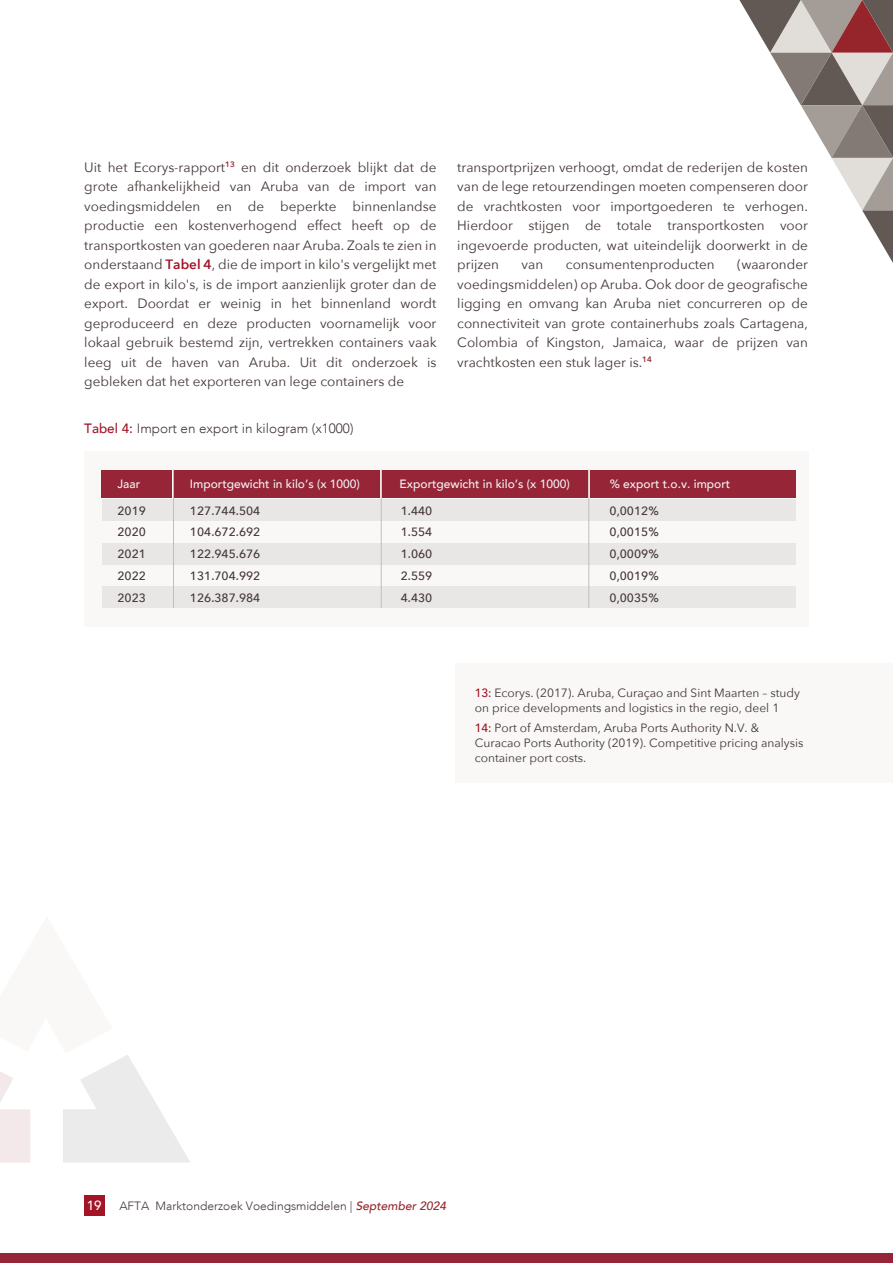
<style>
.page{position:relative;width:893px;height:1263px;background:#fff}
.page>*{position:absolute;margin:0;border:0;box-sizing:border-box;transform-origin:0 0}
.t1{font:13.5px/19.5px "Avenir Next";color:#433635;text-align:justify}
.t2{font:300 13.5px "Avenir LT";color:#433635}
.t3{font:500 13.35px "Avenir";color:#fff}
.t4{font:12px/15px "Avenir Next";color:#433635}
.t5{font:500 12px/21.8px "Avenir Next";color:#433635;text-align:justify}
.t6{font:500 12px "Avenir";color:#f2f3f4}
.t7{font:300 12px "Avenir LT";color:#433635}
.s1{font-weight:600;color:#a31526}
.s2{font-family:"Avenir";font-weight:500;color:#a31526}
.s3{font-family:"Avenir";font-weight:500;font-style:italic;color:#96242b}
</style>
<div class="page">
<div style="left:84px;top:1195px;width:21px;height:21px;background:#a31526"></div>
<svg style="left:739px;top:0;width:154px;height:263px"></svg>
<svg style="left:0;top:1055px;width:190px;height:107px"></svg>
<div style="left:84px;top:451px;width:725px;height:176px;background:#f9f8f7"></div>
<div style="left:102px;top:470px;width:70px;height:27px;background:#962537"></div>
<div style="left:175px;top:470px;width:205px;height:27px;background:#962537"></div>
<div style="left:102px;top:499px;width:693px;height:22px;background:#e8e7e6"></div>
<div style="left:102px;top:543px;width:693px;height:22px;background:#e8e7e6"></div>
<div style="left:102px;top:586px;width:693px;height:22px;background:#e8e7e6"></div>
<hr style="left:173px;top:470px;width:1px;height:138px;background:#c4beb4">
<div style="left:382px;top:470px;width:205px;height:27px;background:#962537"></div>
<hr style="left:381px;top:470px;width:1px;height:138px;background:#c4beb4">
<div style="left:590px;top:470px;width:205px;height:27px;background:#962537"></div>
<hr style="left:588px;top:470px;width:1px;height:138px;background:#c4beb4">
<div style="left:455px;top:663px;width:438px;height:120px;background:#f9f8f7"></div>
<div style="left:0;top:1253px;width:893px;height:10px;background:#962537"></div>
<p class="t1" style="left:84px;top:157px;width:354px">Uit het Ecorys-rapport<sup>13</sup> en dit onderzoek blijkt dat de grote afhankelijkheid van Aruba van de import van voedingsmiddelen en de beperkte binnenlandse productie een kostenverhogend effect heeft op de transportkosten van goederen naar Aruba. Zoals te zien in onderstaand <span class="s1">Tabel 4</span>, die de import in kilo's vergelijkt met de export in kilo's, is de import aanzienlijk groter dan de export. Doordat er weinig in het binnenland wordt geproduceerd en deze producten voornamelijk voor lokaal gebruik bestemd zijn, vertrekken containers vaak leeg uit de haven van Aruba. Uit dit onderzoek is gebleken dat het exporteren van lege containers de</p>
<p class="t1" style="left:457px;top:157px;width:352px">transportprijzen verhoogt, omdat de rederijen de kosten van de lege retourzendingen moeten compenseren door de vrachtkosten voor importgoederen te verhogen.<br>Hierdoor stijgen de totale transportkosten voor ingevoerde producten, wat uiteindelijk doorwerkt in de prijzen</p>
<p class="t1" style="left:457px;top:254px;width:352px;text-indent:280px">(waaronder voedingsmiddelen) op Aruba. Ook door de geografische ligging en omvang kan Aruba niet concurreren op de connectiviteit van grote containerhubs zoals Cartagena, Colombia of Kingston, Jamaica, waar de prijzen van vrachtkosten een stuk lager is.<sup>14</sup></p>
<p class="t1" style="left:522px;top:254px;width:23px">van</p>
<p class="t1" style="left:566px;top:254px;width:150px">consumentenproducten</p>
<p class="t2" style="left:84px;top:420px;width:271px"><span class="s2">Tabel 4:</span> Import en export in kilogram (x1000)</p>
<p class="t6" style="left:117px;top:473px;width:24px">Jaar</p>
<p class="t6" style="left:190px;top:473px;width:172px">Importgewicht in kilo’s (x 1000)</p>
<p class="t5" style="left:117px;top:499px;width:30px">2019<br>2020<br>2021<br>2022<br>2023</p>
<p class="t5" style="left:190px;top:499px;width:72px">127.744.504<br>104.672.692<br>122.945.676<br>131.704.992<br>126.387.984</p>
<p class="t6" style="left:400px;top:473px;width:172px">Exportgewicht in kilo’s (x 1000)</p>
<p class="t5" style="left:401px;top:499px;width:33px">1.440<br>1.554<br>1.060<br>2.559<br>4.430</p>
<p class="t6" style="left:610px;top:473px;width:122px">% export t.o.v. import</p>
<p class="t5" style="left:610px;top:499px;width:51px">0,0012% 0,0015% 0,0009% 0,0019% 0,0035%</p>
<p class="t4" style="left:475px;top:685px;width:327px"><span class="s2">13:</span> Ecorys. (2017). Aruba, Curaçao and Sint Maarten – study on price developments and logistics in the regio, deel 1</p>
<p class="t4" style="left:475px;top:720px;width:330px"><span class="s2">14:</span> Port of Amsterdam, Aruba Ports Authority N.V. &amp;<br>Curacao Ports Authority (2019). Competitive pricing analysis container port costs.</p>
<p class="t3" style="left:88px;top:1194px;width:16px">07</p>
<p class="t3" style="left:87px;top:1194px;width:16px">19</p>
<p class="t7" style="left:119px;top:1198px;width:328px">AFTA Marktonderzoek Voedingsmiddelen | <span class="s3">September 2024</span></p>
</div>
